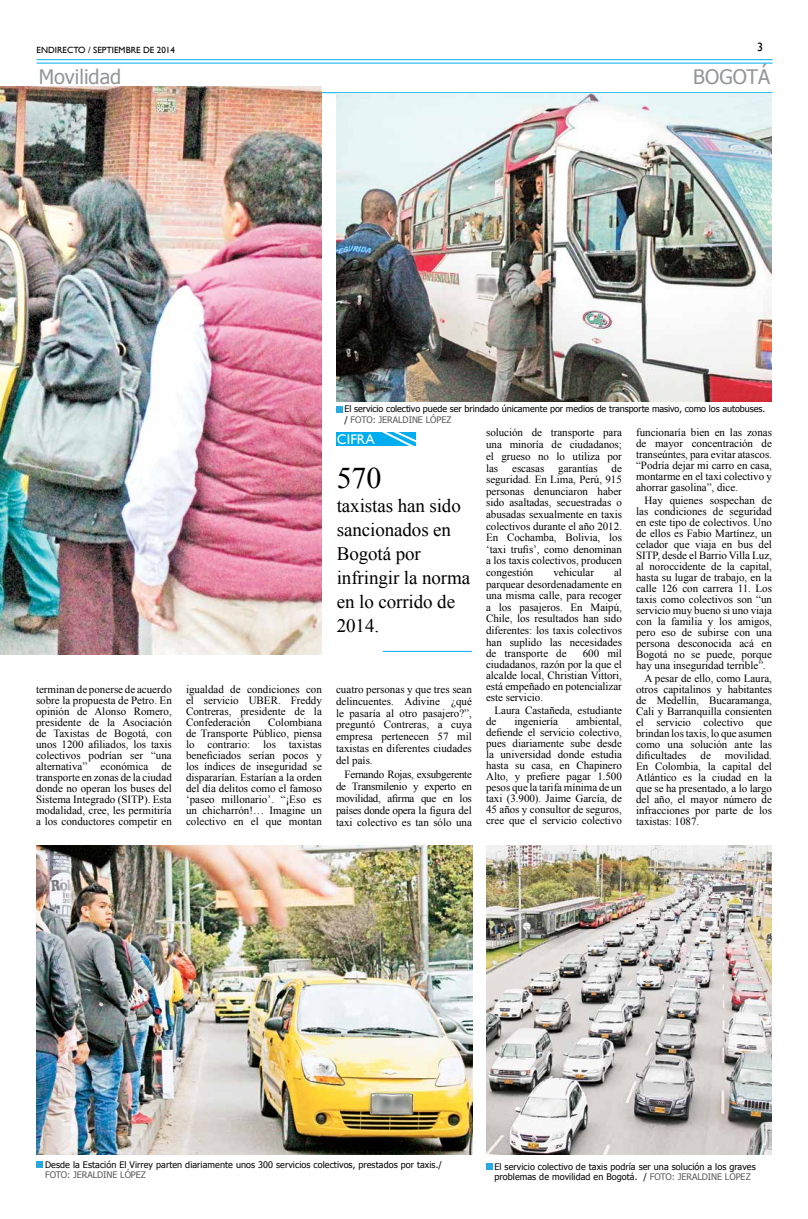
<style>
.page{position:relative;width:808px;height:1219px;background:#fff}
.page>*{position:absolute;margin:0;border:0;box-sizing:border-box;transform-origin:0 0}
.t1{font:30px "Times New Roman";color:#000}
.t2{font:20px "Tahoma";color:#939598}
.t3{font:19px/24px "Times New Roman";letter-spacing:-.005em;color:#000}
.t4{font:14px "Gill Sans";color:#fff}
.t5{font:12px "Gill Sans";color:#000}
.t6{font:11px/11px "Times New Roman";letter-spacing:-.005em;color:#000;text-align:justify}
.t7{font:9px/10.8px "Tahoma";letter-spacing:.01em;color:#000}
.t8{font:9px "Gill Sans";color:#000}
.t9{font:9px "Tahoma";letter-spacing:-.005em;color:#58595b}
.s1{color:#58595b}
</style>
<div class="page">
<hr style="left:37px;top:92px;width:735px;height:1px;background:#00aeef">
<hr style="left:37px;top:59px;width:735px;height:1px;background:#00aeef">
<hr style="left:37px;top:63px;width:735px;height:1px;background:#00aeef">
<svg style="left:336px;top:406px;width:6px;height:6px"></svg>
<hr style="left:383px;top:651px;width:89px;height:1px;background:#00aeef">
<div style="left:336px;top:432px;width:79px;height:13px;background:#00aeef"></div>
<svg style="left:379px;top:432px;width:37px;height:14px"></svg>
<img style="left:0;top:87px;width:322px;height:568px">
<img style="left:37px;top:845px;width:436px;height:310px">
<img style="left:336px;top:93px;width:436px;height:308px">
<img style="left:486px;top:845px;width:286px;height:310px">
<svg style="left:37px;top:1162px;width:6px;height:6px"></svg>
<svg style="left:486px;top:1164px;width:6px;height:6px"></svg>
<p class="t8" style="left:37px;top:45px;width:140px">ENDIRECTO / SEPTIEMBRE DE 2014</p>
<p class="t5" style="left:757px;top:40px;width:7px">3</p>
<h2 class="t2" style="left:39px;top:63px;width:84px">Movilidad</h2>
<h2 class="t2" style="left:693px;top:63px;width:78px">BOGOTÁ</h2>
<p class="t6" style="left:36px;top:684px;width:137px">terminan de ponerse de acuerdo sobre la propuesta de Petro. En opinión de Alonso Romero, presidente de la Asociación de Taxistas de Bogotá, con unos 1200 afiliados, los taxis colectivos podrían ser “una alternativa” económica de transporte en zonas de la ciudad donde no operan los buses del Sistema Integrado (SITP). Esta modalidad, cree, les permitiría a los conductores competir en</p>
<p class="t6" style="left:186px;top:684px;width:137px">igualdad de condiciones con el servicio UBER. Freddy Contreras, presidente de la Confederación</p>
<p class="t6" style="left:186px;top:717px;width:137px;text-indent:82px">Colombiana de Transporte Público, piensa lo contrario: los taxistas beneficiados serían pocos y los índices de inseguridad se dispararían. Estarían a la orden del día delitos como el famoso ‘paseo millonario’. “¡Eso es un chicharrón!… Imagine un colectivo en el que montan</p>
<p class="t7" style="left:344px;top:403px;width:422px">El servicio colectivo puede ser brindado únicamente por medios de transporte masivo, como los autobuses. / <span class="s1">FOTO: JERALDINE LÓPEZ</span></p>
<p class="t4" style="left:337px;top:431px;width:39px">cIFRA</p>
<p class="t6" style="left:636px;top:427px;width:137px">funcionaría bien en las zonas de mayor concentración de transeúntes, para evitar atascos. “Podría dejar mi carro en casa, montarme en el taxi colectivo y ahorrar gasolina”, dice.</p>
<p class="t6" style="left:636px;top:495px;width:137px;text-indent:9px">Hay quienes sospechan de las condiciones de seguridad en este tipo de colectivos. Uno de ellos es Fabio Martínez, un celador que viaja en bus del SITP, desde el Barrio Villa Luz, al noroccidente de la capital, hasta su lugar de trabajo, en la calle 126 con carrera 11. Los taxis como colectivos son “un servicio muy bueno si uno viaja con la familia y los amigos, pero eso de subirse con una persona desconocida acá en Bogotá no se puede, porque hay una inseguridad terrible”.</p>
<p class="t6" style="left:636px;top:673px;width:137px;text-indent:9px">A pesar de ello, como Laura, otros capitalinos y habitantes de Medellín, Bucaramanga, Cali y Barranquilla consienten el servicio colectivo que brindan los taxis, lo que asumen como una solución ante las dificultades</p>
<p class="t6" style="left:486px;top:427px;width:137px;line-height:11.7px">solución de transporte para una minoría de ciudadanos; el grueso no lo utiliza por las</p>
<p class="t6" style="left:486px;top:462px;width:137px;line-height:11.6px;text-indent:125px">de seguridad. En Lima, Perú, 915 personas denunciaron haber sido asaltadas, secuestradas o abusadas sexualmente en taxis colectivos durante el año 2012.<br>En Cochamba, Bolivia, los ‘taxi trufis’, como denominan a los taxis colectivos, producen congestión</p>
<p class="t6" style="left:512px;top:462px;width:34px">escasas</p>
<p class="t6" style="left:558px;top:462px;width:41px">garantías</p>
<h1 class="t1" style="left:337px;top:458px;width:46px">570</h1>
<h3 class="t3" style="left:337px;top:493px;width:135px">taxistas han sido sancionados en<br>Bogotá por infringir la norma en lo corrido de<br>2014.</h3>
<p class="t6" style="left:486px;top:566px;width:137px;line-height:11.6px;text-indent:128px">al parquear desordenadamente en una misma calle, para recoger a los pasajeros. En Maipú, Chile, los resultados han sido diferentes: los taxis colectivos han suplido las necesidades de transporte de</p>
<p class="t6" style="left:553px;top:567px;width:42px">vehicular</p>
<p class="t6" style="left:486px;top:648px;width:137px;text-indent:97px">600 mil ciudadanos, razón por la que el alcalde local, Christian Vittori, está empeñado en potencializar este servicio.</p>
<p class="t6" style="left:486px;top:705px;width:137px;text-indent:9px">Laura Castañeda, estudiante de</p>
<p class="t6" style="left:336px;top:683px;width:137px;line-height:11.9px">cuatro personas y que tres sean delincuentes. Adivine ¿qué le pasaría al otro pasajero?”, preguntó Contreras, a cuya empresa pertenecen 57 mil taxistas en diferentes ciudades del país.</p>
<p class="t6" style="left:336px;top:768px;width:137px;line-height:11.9px;text-indent:9px">Fernando Rojas, exsubgerente de Transmilenio y experto en movilidad, afirma que en los países donde opera la figura del taxi colectivo es tan sólo una</p>
<p class="t6" style="left:486px;top:716px;width:137px;text-indent:90px">ambiental, defiende el servicio colectivo, pues diariamente sube desde la universidad donde estudia hasta su casa, en Chapinero Alto, y prefiere pagar 1.500 pesos que la tarifa mínima de un taxi (3.900). Jaime García, de 45 años y consultor de seguros, cree que el servicio colectivo</p>
<p class="t6" style="left:514px;top:716px;width:45px">ingeniería</p>
<p class="t6" style="left:636px;top:750px;width:137px;text-indent:89px">movilidad.<br>En Colombia, la capital del Atlántico es la ciudad en la que se ha presentado, a lo largo del año, el mayor número de infracciones por parte de los taxistas: 1087.</p>
<p class="t6" style="left:700px;top:750px;width:12px">de</p>
<p class="t7" style="left:45px;top:1158px;width:398px">Desde la Estación El Virrey parten diariamente unos 300 servicios colectivos, prestados por taxis./</p>
<p class="t9" style="left:45px;top:1169px;width:102px">FOTO: JERALDINE LÓPEZ</p>
<p class="t7" style="left:494px;top:1160px;width:263px">El servicio colectivo de taxis podría ser una solución a los graves problemas de movilidad en Bogotá. / <span class="s1">FOTO: JERALDINE LÓPEZ</span></p>
</div>
